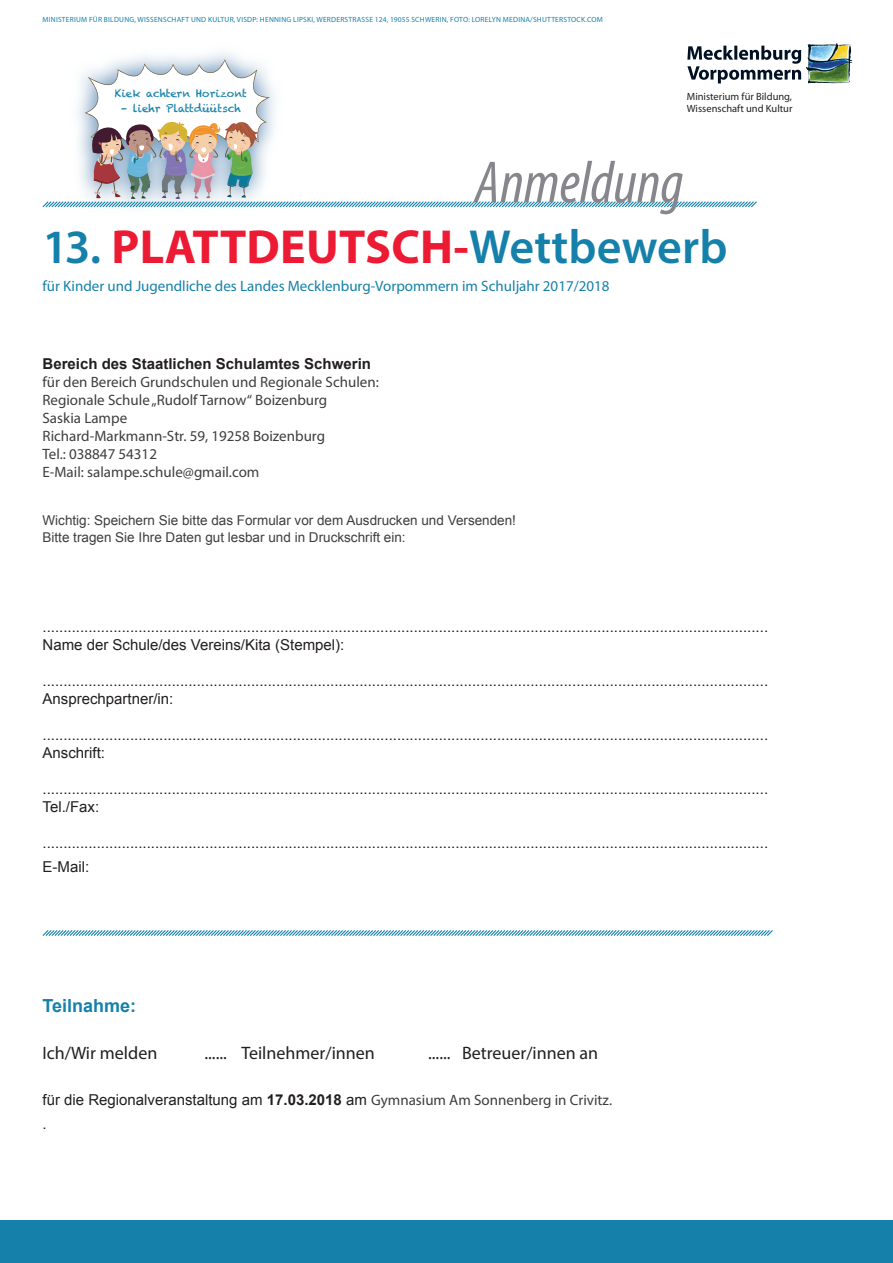
<style>
.page{position:relative;width:893px;height:1263px;background:#fff}
.page>*{position:absolute;margin:0;border:0;box-sizing:border-box;transform-origin:0 0}
.t1{font:italic condensed 60px "Myriad Pro";color:#87868c}
.t2{font:600 48px "Myriad Pro";letter-spacing:.005em;color:#1581aa}
.t3{font:18px "Myriad Pro";color:#231f20}
.t4{font:700 18px "Arial";color:#1581aa}
.t5{font:15px/18px "Arial";color:#231f20}
.t6{font:15px/18px "Myriad Pro";color:#3e3e3f}
.t7{font:15px "Myriad Pro";color:#1581aa}
.t8{font:700 15px "Arial";color:#231f20}
.t9{font:13.5px/17.5px "Arial";color:#3e3e3f}
.t10{font:10.65px "Chalkduster";color:#1581aa}
.t11{font:10.5px/12.6px "Myriad";color:#231f20}
.t12{font:7.5px "Myriad Pro";letter-spacing:.03em;color:#1581aa}
.s1{font-weight:700;color:#ed1a33}
.s2{font-style:inherit}
.s3{font-weight:700}
.s4{font-family:"Myriad Pro";color:#3e3e3f}
</style>
<div class="page">
<div style="left:0;top:1220px;width:893px;height:43px;background:#1581aa"></div>
<svg style="left:42px;top:930px;width:731px;height:6px"></svg>
<svg style="left:42px;top:46px;width:759px;height:162px"></svg>
<p class="t12" style="left:43px;top:15px;width:562px">MINISTERIUM FÜR BILDUNG, WISSENSCHAFT UND KULTUR, VISDP: HENNING LIPSKI, WERDERSTRASSE 124, 19055 SCHWERIN, FOTO: LORELYN MEDINA/SHUTTERSTOCK.COM</p>
<p class="t10" style="left:115px;top:87px;width:134px">Kiek achtern Horizont</p>
<p class="t10" style="left:121px;top:103px;width:122px">– liehr Plattdüütsch</p>
<p class="t11" style="left:687px;top:90px;width:107px">Ministerium für Bildung,<br>Wissenschaft und Kultur</p>
<h1 class="t1" style="left:474px;top:146px;width:210px">Anmeldung</h1>
<h2 class="t2" style="left:43px;top:216px;width:687px">13. <span class="s1">PLATTDEUTSCH-</span>Wettbewerb</h2>
<p class="t7" style="left:43px;top:277px;width:569px">für Kinder und Jugendliche des Landes Mecklenburg-Vorpommern im Schuljahr 2017/2018</p>
<p class="t8" style="left:43px;top:354px;width:330px">Bereich des Staatlichen Schulamtes Schwerin</p>
<p class="t6" style="left:43px;top:373px;width:338px">für den Bereich Grundschulen und Regionale Schulen:<br>Regionale Schule „Rudolf Tarnow“ Boizenburg<br>Saskia Lampe<br>Richard-Markmann-Str. 59, 19258 Boizenburg<br>Tel.: 038847 54312<br>E-Mail: salampe.schule@gmail.com</p>
<p class="t9" style="left:43px;top:511px;width:475px">Wichtig: Speichern Sie bitte das Formular vor dem Ausdrucken und Versenden!<br>Bitte tragen Sie Ihre Daten gut lesbar und in Druckschrift ein:</p>
<p class="t5" style="left:43px;top:618px;width:727px">..............................................................................................................................................................................<br>Name der Schule/des Vereins<span class="s2">/Kita</span> (Stempel):</p>
<p class="t5" style="left:43px;top:672px;width:727px">..............................................................................................................................................................................<br>Ansprechpartner/in:</p>
<p class="t5" style="left:43px;top:726px;width:727px">..............................................................................................................................................................................<br>Anschrift:</p>
<p class="t5" style="left:43px;top:780px;width:727px">..............................................................................................................................................................................<br>Tel./Fax:</p>
<p class="t5" style="left:43px;top:831px;width:727px;line-height:23.4px">..............................................................................................................................................................................<br>E-Mail:</p>
<p class="t4" style="left:43px;top:994px;width:95px">Teilnahme:</p>
<p class="t3" style="left:43px;top:1042px;width:116px">Ich/Wir melden</p>
<p class="t3" style="left:205px;top:1042px;width:172px">...... Teilnehmer/innen</p>
<p class="t3" style="left:428px;top:1042px;width:172px">...... Betreuer/innen an</p>
<p class="t5" style="left:43px;top:1089px;width:571px;line-height:23.2px">für die Regionalveranstaltung am <span class="s3">17.03.2018</span> am <span class="s4">Gymnasium Am Sonnenberg in Crivitz. </span>.</p>
</div>
